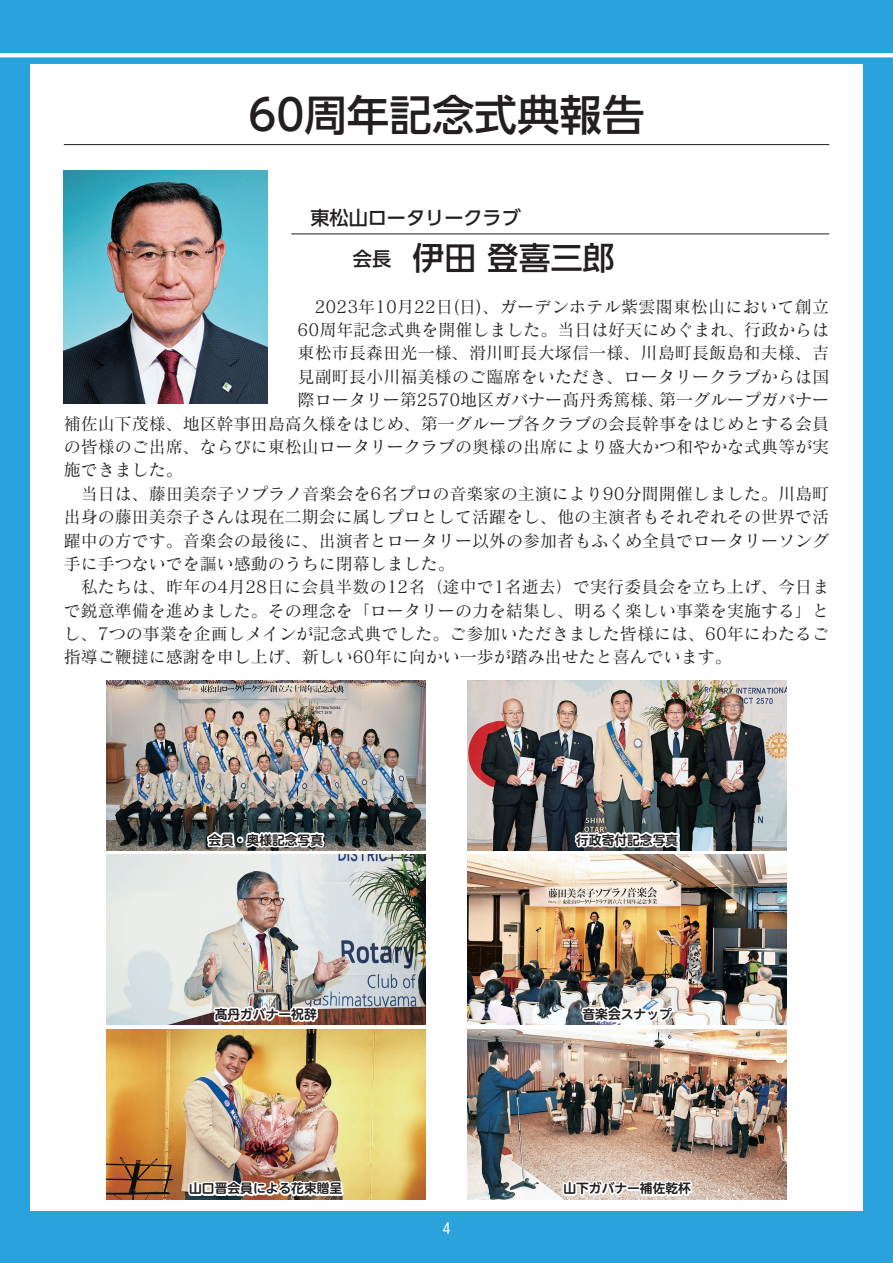
<style>
.page{position:relative;width:893px;height:1263px;background:#fff}
.page>*{position:absolute;margin:0;border:0;box-sizing:border-box;transform-origin:0 0}
.t1{font:500 42.45px "UD Shin Go Pr 6 N";color:#231f20}
.t2{font:500 31.95px "UD Shin Go Pr 6 N";color:#231f20}
.t3{font:500 19.2px "UD Shin Go Pr 6 N";color:#231f20}
.t4{font:16.95px "Matisse Pro N M";color:#231f20}
.t5{font:16.95px "Matisse Pro N M";letter-spacing:.02em;color:#231f20}
.t6{font:14.85px "UD Shin Go Pr 6 N";color:#fff}
.t7{font:700 12.75px "UD Shin M Go Pr 6 N De";color:#231f20}
</style>
<div class="page">
<div style="left:863px;top:0;width:30px;height:1263px;background:#2aa2db"></div>
<div style="left:0;top:0;width:30px;height:1263px;background:#2aa2db"></div>
<div style="left:0;top:0;width:893px;height:64px;background:#2aa2db"></div>
<svg style="left:0;top:53px;width:893px;height:4px;background:#f6fbfd"></svg>
<img style="left:64px;top:170px;width:204px;height:234px">
<hr style="left:64px;top:144px;width:765px;height:1px;background:#231f20">
<hr style="left:291px;top:234px;width:538px;height:1px;background:#231f20">
<img style="left:106px;top:680px;width:319px;height:170px">
<img style="left:468px;top:680px;width:319px;height:170px">
<img style="left:106px;top:855px;width:319px;height:170px">
<img style="left:468px;top:855px;width:319px;height:170px">
<img style="left:106px;top:1029px;width:319px;height:170px">
<img style="left:468px;top:1029px;width:319px;height:170px">
<img style="left:205px;top:803px;width:121px;height:47px">
<svg style="left:572px;top:803px;width:109px;height:48px"></svg>
<img style="left:212px;top:970px;width:69px;height:55px">
<div style="left:278px;top:1012px;width:14px;height:5px;border:3px solid #fff"></div>
<svg style="left:287px;top:1004px;width:33px;height:20px"></svg>
<svg style="left:579px;top:1003px;width:96px;height:21px"></svg>
<svg style="left:187px;top:1178px;width:158px;height:21px"></svg>
<svg style="left:561px;top:1144px;width:133px;height:68px"></svg>
<div style="left:0;top:1212px;width:893px;height:51px;background:#2aa2db"></div>
<h1 class="t1" style="left:248px;top:80px;width:398px">60周年記念式典報告</h1>
<p class="t3" style="left:310px;top:202px;width:212px">東松山ロータリークラブ</p>
<h2 class="t2" style="left:353px;top:232px;width:263px"><sup>会長</sup> 伊田 登喜三郎</h2>
<p class="t5" style="left:298px;top:296px;width:533px">　2023年10月22日(日)、ガーデンホテル紫雲閣東松山において創立</p>
<p class="t4" style="left:298px;top:319px;width:533px">60周年記念式典を開催しました。当日は好天にめぐまれ、行政からは</p>
<p class="t4" style="left:298px;top:342px;width:533px">東松市長森田光一様、滑川町長大塚信一様、川島町長飯島和夫様、吉</p>
<p class="t4" style="left:298px;top:366px;width:533px">見副町長小川福美様のご臨席をいただき、ロータリークラブからは国</p>
<p class="t4" style="left:298px;top:389px;width:533px">際ロータリー第2570地区ガバナー髙丹秀篤様、第一グループガバナー</p>
<p class="t4" style="left:64px;top:413px;width:767px">補佐山下茂様、地区幹事田島高久様をはじめ、第一グループ各クラブの会長幹事をはじめとする会員</p>
<p class="t4" style="left:64px;top:436px;width:767px">の皆様のご出席、ならびに東松山ロータリークラブの奥様の出席により盛大かつ和やかな式典等が実</p>
<p class="t4" style="left:64px;top:459px;width:121px">施できました。</p>
<p class="t4" style="left:64px;top:483px;width:767px">　当日は、藤田美奈子ソプラノ音楽会を6名プロの音楽家の主演により90分間開催しました。川島町</p>
<p class="t4" style="left:64px;top:506px;width:767px">出身の藤田美奈子さんは現在二期会に属しプロとして活躍をし、他の主演者もそれぞれその世界で活</p>
<p class="t4" style="left:64px;top:530px;width:767px">躍中の方です。音楽会の最後に、出演者とロータリー以外の参加者もふくめ全員でロータリーソング</p>
<p class="t4" style="left:64px;top:553px;width:393px">手に手つないでを謳い感動のうちに閉幕しました。</p>
<p class="t4" style="left:64px;top:576px;width:767px">　私たちは、昨年の4月28日に会員半数の12名（途中で1名逝去）で実行委員会を立ち上げ、今日ま</p>
<p class="t4" style="left:64px;top:600px;width:767px">で鋭意準備を進めました。その理念を「ロータリーの力を結集し、明るく楽しい事業を実施する」と</p>
<p class="t4" style="left:64px;top:623px;width:767px">し、7つの事業を企画しメインが記念式典でした。ご参加いただきました皆様には、60年にわたるご</p>
<p class="t4" style="left:64px;top:646px;width:670px">指導ご鞭撻に感謝を申し上げ、新しい60年に向かい一歩が踏み出せたと喜んでいます。</p>
<p class="t7" style="left:208px;top:829px;width:116px">会員・奥様記念写真</p>
<p class="t7" style="left:576px;top:829px;width:104px">行政寄付記念写真</p>
<p class="t7" style="left:215px;top:1003px;width:104px">髙丹ガバナー祝辞</p>
<p class="t7" style="left:583px;top:1003px;width:91px">音楽会スナップ</p>
<p class="t7" style="left:189px;top:1178px;width:155px">山口晋会員による花束贈呈</p>
<p class="t7" style="left:563px;top:1178px;width:129px">山下ガバナー補佐乾杯</p>
<p class="t6" style="left:443px;top:1216px;width:9px">4</p>
</div>
